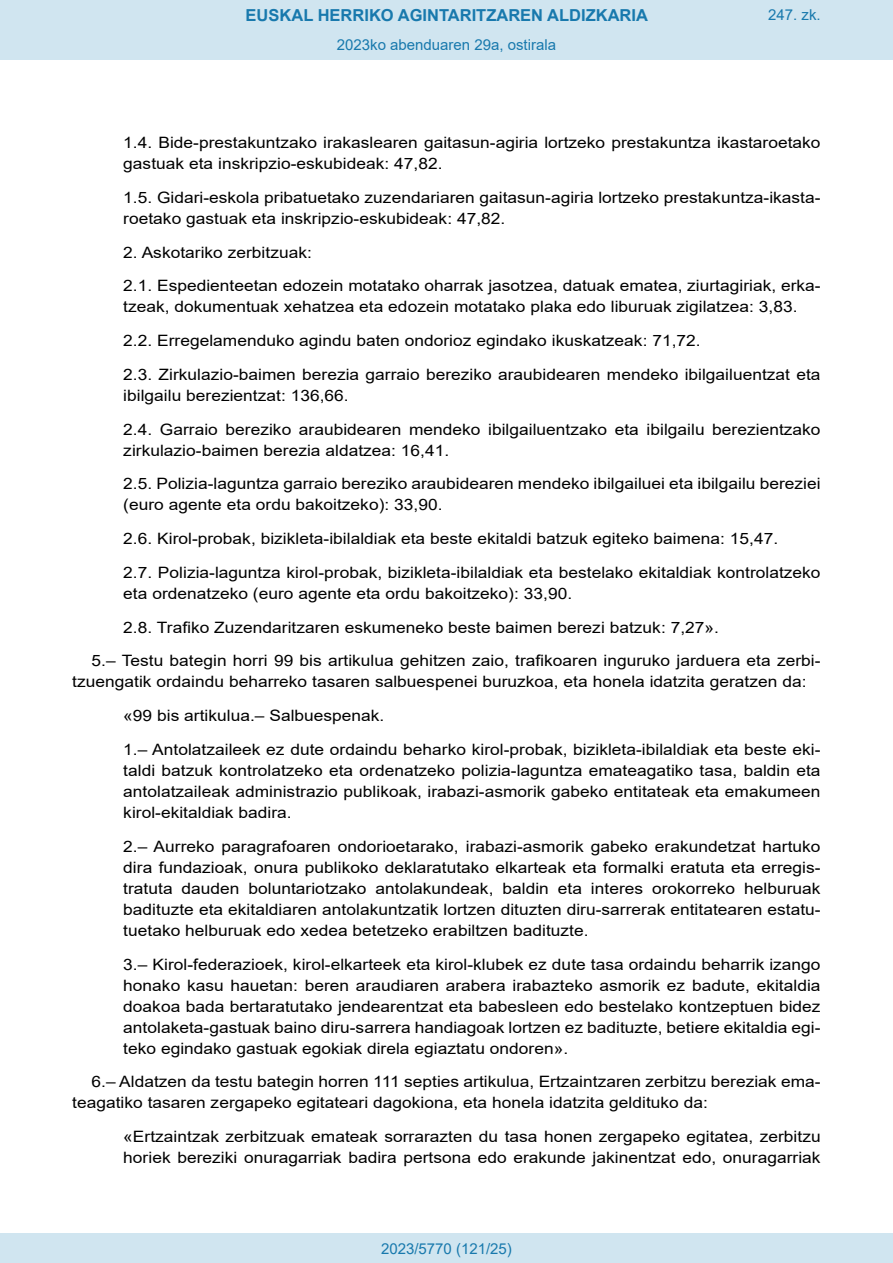
<style>
.page{position:relative;width:893px;height:1263px;background:#fff}
.page>*{position:absolute;margin:0;border:0;box-sizing:border-box;transform-origin:0 0}
.t1{font:700 16.5px "Arial";color:#1879ad}
.BOPVDetalle2{font:15.6px/21px "Arial";color:#000;scale:1.11 1}
.BOPVDetalle{font:15.6px/21px "Arial";color:#000;scale:1.11 1}
.Paginacion_Centro{font:15px "Arial";color:#1879ad}
</style>
<div class="page">
<div style="left:0;top:0;width:893px;height:60px;background:#d0e5f0"></div>
<div style="left:0;top:1233px;width:893px;height:30px;background:#d0e5f0"></div>
<p class="t1" style="left:246px;top:3px;width:404px">EUSKAL HERRIKO AGINTARITZAREN ALDIZKARIA</p>
<p class="Paginacion_Centro" style="left:337px;top:35px;width:221px">2023ko abenduaren 29a, ostirala</p>
<p class="Paginacion_Centro" style="left:768px;top:5px;width:54px">247. zk.</p>
<p class="BOPVDetalle2" style="left:123px;top:132px;width:630px">1.4. Bide-prestakuntzako irakaslearen gaitasun-agiria lortzeko prestakuntza ikastaroetako gastuak eta inskripzio-eskubideak: 47,82.</p>
<p class="BOPVDetalle2" style="left:123px;top:187px;width:630px">1.5. Gidari-eskola pribatuetako zuzendariaren gaitasun-agiria lortzeko prestakuntza-ikasta&shy;roetako gastuak eta inskripzio-eskubideak: 47,82.</p>
<p class="BOPVDetalle2" style="left:123px;top:242px;width:171px">2. Askotariko zerbitzuak:</p>
<p class="BOPVDetalle2" style="left:123px;top:275px;width:630px">2.1. Espedienteetan edozein motatako oharrak jasotzea, datuak ematea, ziurtagiriak, erka&shy;tzeak, dokumentuak xehatzea eta edozein motatako plaka edo liburuak zigilatzea: 3,83.</p>
<p class="BOPVDetalle2" style="left:123px;top:330px;width:522px">2.2. Erregelamenduko agindu baten ondorioz egindako ikuskatzeak: 71,72.</p>
<p class="BOPVDetalle2" style="left:123px;top:364px;width:630px">2.3. Zirkulazio-baimen berezia garraio bereziko araubidearen mendeko ibilgailuentzat eta ibilgailu berezientzat: 136,66.</p>
<p class="BOPVDetalle2" style="left:123px;top:419px;width:630px">2.4. Garraio bereziko araubidearen mendeko ibilgailuentzako eta ibilgailu berezientzako zirkulazio-baimen berezia aldatzea: 16,41.</p>
<p class="BOPVDetalle2" style="left:123px;top:473px;width:630px">2.5. Polizia-laguntza garraio bereziko araubidearen mendeko ibilgailuei eta ibilgailu bereziei (euro agente eta ordu bakoitzeko): 33,90.</p>
<p class="BOPVDetalle2" style="left:123px;top:528px;width:592px">2.6. Kirol-probak, bizikleta-ibilaldiak eta beste ekitaldi batzuk egiteko baimena: 15,47.</p>
<p class="BOPVDetalle2" style="left:123px;top:562px;width:630px">2.7. Polizia-laguntza kirol-probak, bizikleta-ibilaldiak eta bestelako ekitaldiak kontrolatzeko eta ordenatzeko (euro agente eta ordu bakoitzeko): 33,90.</p>
<p class="BOPVDetalle2" style="left:123px;top:617px;width:538px">2.8. Trafiko Zuzendaritzaren eskumeneko beste baimen berezi batzuk: 7,27».</p>
<p class="BOPVDetalle" style="left:72px;top:650px;width:676px;text-indent:19px">5.– Testu bategin horri 99 bis artikulua gehitzen zaio, trafikoaren inguruko jarduera eta zerbi&shy;tzuengatik ordaindu beharreko tasaren salbuespenei buruzkoa, eta honela idatzita geratzen da:</p>
<p class="BOPVDetalle2" style="left:123px;top:705px;width:237px">«99 bis artikulua.– Salbuespenak.</p>
<p class="BOPVDetalle2" style="left:123px;top:739px;width:630px;text-align:justify">1.– Antolatzaileek ez dute ordaindu beharko kirol-probak, bizikleta-ibilaldiak eta beste eki&shy;taldi batzuk kontrolatzeko eta ordenatzeko polizia-laguntza emateagatiko tasa, baldin eta antolatzaileak administrazio publikoak, irabazi-asmorik gabeko entitateak eta emakumeen kirol-ekitaldiak badira.</p>
<p class="BOPVDetalle2" style="left:123px;top:836px;width:630px;text-align:justify">2.– Aurreko paragrafoaren ondorioetarako, irabazi-asmorik gabeko erakundetzat hartuko dira fundazioak, onura publikoko deklaratutako elkarteak eta formalki eratuta eta erregis&shy;tratuta dauden boluntariotzako antolakundeak, baldin eta interes orokorreko helburuak badituzte eta ekitaldiaren antolakuntzatik lortzen dituzten diru-sarrerak entitatearen estatu&shy;tuetako helburuak edo xedea betetzeko erabiltzen badituzte.</p>
<p class="BOPVDetalle2" style="left:123px;top:953px;width:630px;text-align:justify">3.– Kirol-federazioek, kirol-elkarteek eta kirol-klubek ez dute tasa ordaindu beharrik izango honako kasu hauetan: beren araudiaren arabera irabazteko asmorik ez badute, ekitaldia doakoa bada bertaratutako jendearentzat eta babesleen edo bestelako kontzeptuen bidez antolaketa-gastuak baino diru-sarrera handiagoak lortzen ez badituzte, betiere ekitaldia egi&shy;teko egindako gastuak egokiak direla egiaztatu ondoren».</p>
<p class="BOPVDetalle" style="left:72px;top:1071px;width:676px;text-indent:19px">6.– Aldatzen da testu bategin horren 111 septies artikulua, Ertzaintzaren zerbitzu bereziak ema&shy;teagatiko tasaren zergapeko egitateari dagokiona, eta honela idatzita geldituko da:</p>
<p class="BOPVDetalle2" style="left:123px;top:1126px;width:630px">«Ertzaintzak zerbitzuak emateak sorrarazten du tasa honen zergapeko egitatea, zerbitzu horiek bereziki onuragarriak badira pertsona edo erakunde jakinentzat edo, onuragarriak</p>
<p class="Paginacion_Centro" style="left:381px;top:1238px;width:132px">2023/5770 (121/25)</p>
</div>
